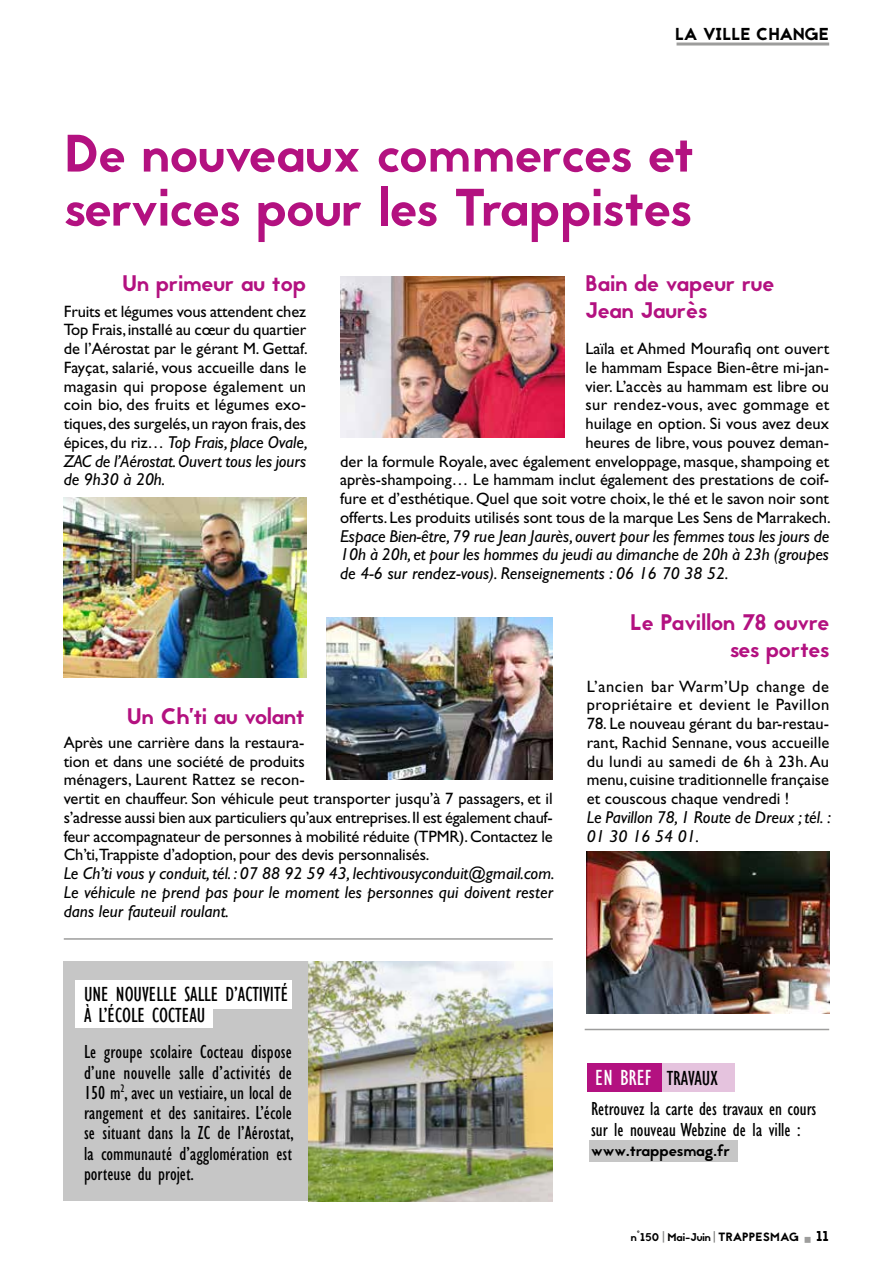
<style>
.page{position:relative;width:893px;height:1263px;background:#fff}
.page>*{position:absolute;margin:0;border:0;box-sizing:border-box;transform-origin:0 0}
.t1{font:52.5px/54px "Jaapokki";letter-spacing:-.01em;color:#b31180}
.t2{font:22.5px/27px "Jaapokki";color:#b31180;text-align:right}
.t3{font:condensed 21px/20.2px "Gill Sans";color:#000}
.t4{font:condensed 19.5px/20.2px "Gill Sans Std";color:#000;text-align:justify}
.t5{font:italic 17.25px/18.8px "Gill Sans Std";color:#000;text-align:justify}
.t6{font:17.25px "Jaapokki";letter-spacing:-.02em;color:#000}
.t7{font:16.5px/18.8px "Gill Sans Std";color:#000;text-align:justify}
.t8{font:16.5px/18.8px "Gill Sans Std";letter-spacing:.03em;color:#000}
.t9{font:15.75px "Jaapokki";color:#000}
.t10{font:11.25px "Jaapokki";color:#000}
.s1{font-style:normal;font-size:16.5px}
.s2{font-size:22.5px;color:#fff}
.s3{font-size:12px}
.s4{font-size:14.25px}
</style>
<div class="page">
<svg style="left:713px;top:1231px;width:2px;height:11px"></svg>
<hr style="left:676px;top:43px;width:153px;height:3px;background:#9d9d9c">
<hr style="left:64px;top:938px;width:489px;height:2px;background:#9d9d9c">
<hr style="left:585px;top:1029px;width:244px;height:1px;background:#9d9d9c">
<img style="left:340px;top:276px;width:224px;height:162px">
<img style="left:587px;top:852px;width:242px;height:161px">
<img style="left:64px;top:497px;width:242px;height:180px">
<img style="left:326px;top:618px;width:227px;height:161px">
<div style="left:64px;top:962px;width:489px;height:239px;background:#c6c6c6"></div>
<img style="left:308px;top:962px;width:245px;height:239px">
<div style="left:75px;top:980px;width:217px;height:28px;background:#fff"></div>
<div style="left:75px;top:999px;width:138px;height:29px;background:#fff"></div>
<div style="left:589px;top:1140px;width:149px;height:22px;background:#c6c6c6"></div>
<div style="left:656px;top:1062px;width:78px;height:29px;background:#e5c3de"></div>
<div style="left:587px;top:1062px;width:74px;height:29px;background:#b31180"></div>
<p class="t6" style="left:675px;top:22px;width:156px">LA VILLE CHANGE</p>
<h1 class="t1" style="left:64px;top:127px;width:631px">De nouveaux commerces et services pour les Trappistes</h1>
<h2 class="t2" style="left:123px;top:270px;width:185px">Un primeur au top</h2>
<p class="t7" style="left:64px;top:302px;width:245px">Fruits et légumes vous attendent chez Top Frais, installé au cœur du quartier de l’Aérostat par le gérant M. Gettaf.<br>Fayçat, salarié, vous accueille dans le magasin qui propose également un coin bio, des fruits et légumes exo&shy;tiques, des surgelés, un rayon frais, des</p>
<p class="t5" style="left:64px;top:433px;width:246px"><span class="s1">épices, du riz…</span> Top Frais, place Ovale, ZAC de l’Aérostat. Ouvert tous les jours de 9h30 à 20h.</p>
<h2 class="t2" style="left:585px;top:270px;width:190px;text-align:left">Bain de vapeur rue<br>Jean Jaurès</h2>
<p class="t7" style="left:340px;top:339px;width:492px;text-align:right">Laïla et Ahmed Mourafiq ont ouvert<br>le hammam Espace Bien-être mi-jan-<br>vier. L’accès au hammam est libre ou<br>sur rendez-vous, avec gommage et<br>huilage en option. Si vous avez deux<br>heures de libre, vous pouvez deman-<br>der la formule Royale, avec également enveloppage, masque, shampoing et après-shampoing… Le hammam inclut également des prestations de coif&shy;fure et d’esthétique. Quel que soit votre choix, le thé et le savon noir sont offerts. Les produits utilisés sont tous de la marque Les Sens de Marrakech.</p>
<p class="t5" style="left:340px;top:526px;width:491px">Espace Bien-être, 79 rue Jean Jaurès, ouvert pour les femmes tous les jours de 10h à 20h, et pour les hommes du jeudi au dimanche de 20h à 23h (groupes de 4-6 sur rendez-vous). Renseignements : 06 16 70 38 52.</p>
<h2 class="t2" style="left:127px;top:703px;width:179px">Un Ch’ti au volant</h2>
<p class="t7" style="left:64px;top:733px;width:491px;text-align:left">Après une carrière dans la restaura-<br>tion et dans une société de produits<br>ménagers, Laurent Rattez se recon-<br>vertit en chauffeur. Son véhicule peut transporter jusqu’à 7 passagers, et il s’adresse aussi bien aux particuliers qu’aux entreprises. Il est également chauf&shy;feur accompagnateur de personnes à mobilité réduite (TPMR). Contactez le Ch’ti,Trappiste d’adoption, pour des devis personnalisés.</p>
<p class="t5" style="left:64px;top:864px;width:492px">Le Ch’ti vous y conduit, tél. : 07 88 92 59 43, lechtivousyconduit@gmail.com.<br>Le véhicule ne prend pas pour le moment les personnes qui doivent rester dans leur fauteuil roulant.</p>
<p class="t3" style="left:84px;top:984px;width:206px">UNE NOUVELLE SALLE D’ACTIVITÉ<br>À L’ÉCOLE COCTEAU</p>
<p class="t4" style="left:84px;top:1042px;width:211px">Le groupe scolaire Cocteau dispose d’une nouvelle salle d’activités de 150 m<sup>2</sup>, avec un vestiaire, un local de rangement et des sanitaires. L’école se situant dans la ZC de l’Aérostat, la communauté d’agglomération est porteuse du projet.</p>
<h2 class="t2" style="left:630px;top:609px;width:201px">Le Pavillon 78 ouvre ses portes</h2>
<p class="t8" style="left:587px;top:677px;width:244px">L’ancien bar Warm’Up change de propriétaire et devient le Pavillon</p>
<p class="t7" style="left:587px;top:714px;width:244px">78. Le nouveau gérant du bar-restau&shy;rant, Rachid Sennane, vous accueille du lundi au samedi de 6h à 23h. Au menu, cuisine traditionnelle française et couscous chaque vendredi !</p>
<p class="t5" style="left:587px;top:808px;width:246px">Le Pavillon 78, 1 Route de Dreux ; tél. :<br>01 30 16 54 01.</p>
<p class="t3" style="left:595px;top:1068px;width:124px"><span class="s2">EN BREF</span> TRAVAUX</p>
<p class="t4" style="left:591px;top:1099px;width:227px">Retrouvez la carte des travaux en cours sur le nouveau Webzine de la ville :</p>
<p class="t9" style="left:591px;top:1139px;width:141px">www.trappesmag.fr</p>
<p class="t10" style="left:631px;top:1229px;width:200px">n°150 Mai-Juin <span class="s3">TRAPPESMAG</span> <span class="s4">11</span></p>
</div>
